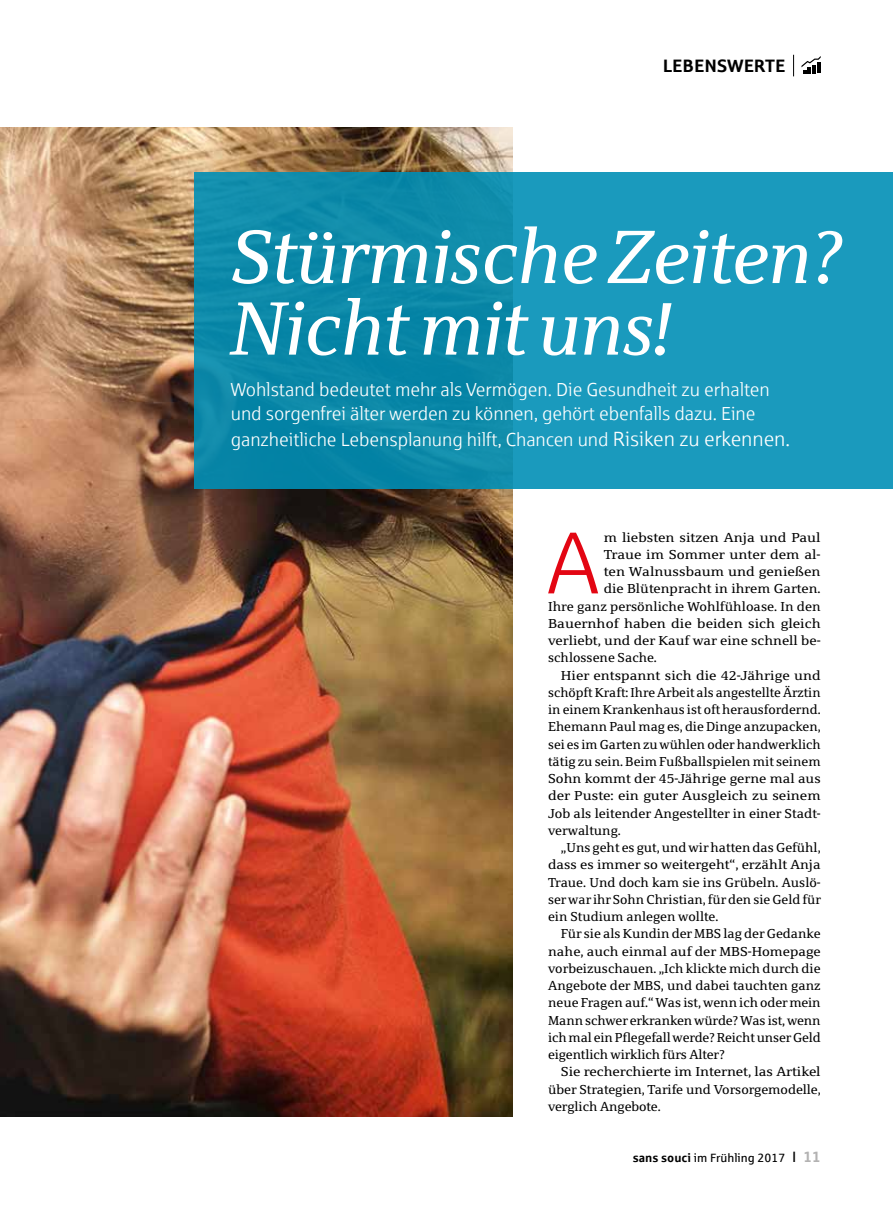
<style>
.page{position:relative;width:893px;height:1212px;background:#fff}
.page>*{position:absolute;margin:0;border:0;box-sizing:border-box;transform-origin:0 0}
.t1{font:87.45px "Sparkasse Lt";color:#e30613}
.t2{font:italic 75.15px/71.6px "Sparkasse Serif";letter-spacing:-.01em;color:#fff}
.t3{font:18.9px/23.5px "Sparkasse Lt";letter-spacing:-.005em;color:#fff}
.t4{font:700 18px "Sparkasse Rg";color:#000}
.t5{font:12.9px "Sparkasse Serif";color:#000}
.t6{font:12.9px "Sparkasse Serif";color:#000;scale:1.05 1}
.t7{font:12.9px "Sparkasse Serif";color:#000;scale:1.08 1}
.t8{font:12.9px "Sparkasse Serif";color:#000;scale:1.07 1}
.t9{font:12px "Sparkasse Rg";color:#000}
.s1{font-size:20.7px}
.s2{font-weight:700}
.s3{font-size:15px}
.s4{font-weight:700;font-size:15px;color:#b3b2b2}
</style>
<div class="page">
<svg style="left:793px;top:55px;width:1px;height:21px"></svg>
<svg style="left:801px;top:56px;width:20px;height:17px"></svg>
<img style="left:0;top:128px;width:512px;height:988px">
<div style="left:194px;top:172px;width:699px;height:317px;background:linear-gradient(to right,#0985a4,#1e9fc3)"></div>
<h3 class="t4" style="left:663px;top:54px;width:124px">LEBENSWERTE</h3>
<h2 class="t2" style="left:227px;top:220px;width:614px">Stürmische Zeiten?<br>Nicht mit uns!</h2>
<h3 class="t3" style="left:231px;top:378px;width:541px">Wohlstand bedeutet mehr als Vermögen. Die Gesundheit zu erhalten und sorgenfrei älter werden zu können, gehört ebenfalls dazu. Eine</h3>
<h3 class="t3" style="left:231px;top:427px;width:561px">ganzheitliche Lebensplanung hilft, Chancen und <span class="s1">Risiken zu erkennen.</span></h3>
<h1 class="t1" style="left:548px;top:511px;width:52px">A</h1>
<p class="t7" style="left:604px;top:529px;width:202px">m liebsten sitzen Anja und Paul</p>
<p class="t7" style="left:604px;top:546px;width:202px">Traue im Sommer unter dem al-</p>
<p class="t7" style="left:604px;top:564px;width:202px">ten Walnussbaum und genießen</p>
<p class="t6" style="left:604px;top:581px;width:208px">die Blütenpracht in ihrem Garten.</p>
<p class="t5" style="left:548px;top:598px;width:274px">Ihre ganz persönliche Wohlfühloase. In den</p>
<p class="t7" style="left:548px;top:615px;width:254px">Bauernhof haben die beiden sich gleich</p>
<p class="t6" style="left:548px;top:633px;width:261px">verliebt, und der Kauf war eine schnell be-</p>
<p class="t5" style="left:548px;top:650px;width:110px">schlossene Sache.</p>
<p class="t8" style="left:561px;top:667px;width:244px">Hier entspannt sich die 42-Jährige und</p>
<p class="t5" style="left:548px;top:684px;width:274px">schöpft Kraft: Ihre Arbeit als angestellte Ärztin</p>
<p class="t5" style="left:548px;top:702px;width:274px">in einem Krankenhaus ist oft herausfordernd.</p>
<p class="t5" style="left:548px;top:719px;width:274px">Ehemann Paul mag es, die Dinge anzupacken,</p>
<p class="t5" style="left:548px;top:736px;width:274px">sei es im Garten zu wühlen oder handwerklich</p>
<p class="t5" style="left:548px;top:753px;width:274px">tätig zu sein. Beim Fußballspielen mit seinem</p>
<p class="t6" style="left:548px;top:771px;width:261px">Sohn kommt der 45-Jährige gerne mal aus</p>
<p class="t7" style="left:548px;top:788px;width:254px">der Puste: ein guter Ausgleich zu seinem</p>
<p class="t5" style="left:548px;top:805px;width:274px">Job als leitender Angestellter in einer Stadt-</p>
<p class="t5" style="left:548px;top:822px;width:74px">verwaltung.</p>
<p class="t5" style="left:561px;top:840px;width:261px">„Uns geht es gut, und wir hatten das Gefühl,</p>
<p class="t6" style="left:548px;top:857px;width:261px">dass es immer so weitergeht“, erzählt Anja</p>
<p class="t5" style="left:548px;top:874px;width:274px">Traue. Und doch kam sie ins Grübeln. Auslö-</p>
<p class="t5" style="left:548px;top:891px;width:274px">ser war ihr Sohn Christian, für den sie Geld für</p>
<p class="t5" style="left:548px;top:909px;width:172px">ein Studium anlegen wollte.</p>
<p class="t5" style="left:561px;top:926px;width:261px">Für sie als Kundin der MBS lag der Gedanke</p>
<p class="t6" style="left:548px;top:943px;width:261px">nahe, auch einmal auf der MBS-Homepage</p>
<p class="t5" style="left:548px;top:960px;width:274px">vorbeizuschauen. „Ich klickte mich durch die</p>
<p class="t5" style="left:548px;top:978px;width:274px">Angebote der MBS, und dabei tauchten ganz</p>
<p class="t5" style="left:548px;top:995px;width:274px">neue Fragen auf.“ Was ist, wenn ich oder mein</p>
<p class="t5" style="left:548px;top:1012px;width:274px">Mann schwer erkranken würde? Was ist, wenn</p>
<p class="t5" style="left:548px;top:1029px;width:274px">ich mal ein Pflegefall werde? Reicht unser Geld</p>
<p class="t5" style="left:548px;top:1047px;width:178px">eigentlich wirklich fürs Alter?</p>
<p class="t8" style="left:561px;top:1064px;width:244px">Sie recherchierte im Internet, las Artikel</p>
<p class="t5" style="left:548px;top:1081px;width:274px">über Strategien, Tarife und Vorsorgemodelle,</p>
<p class="t5" style="left:548px;top:1098px;width:114px">verglich Angebote.</p>
<p class="t9" style="left:633px;top:1150px;width:190px"><span class="s2">sans souci</span> im Frühling 2017 <span class="s3">I</span> <span class="s4">11</span></p>
</div>
